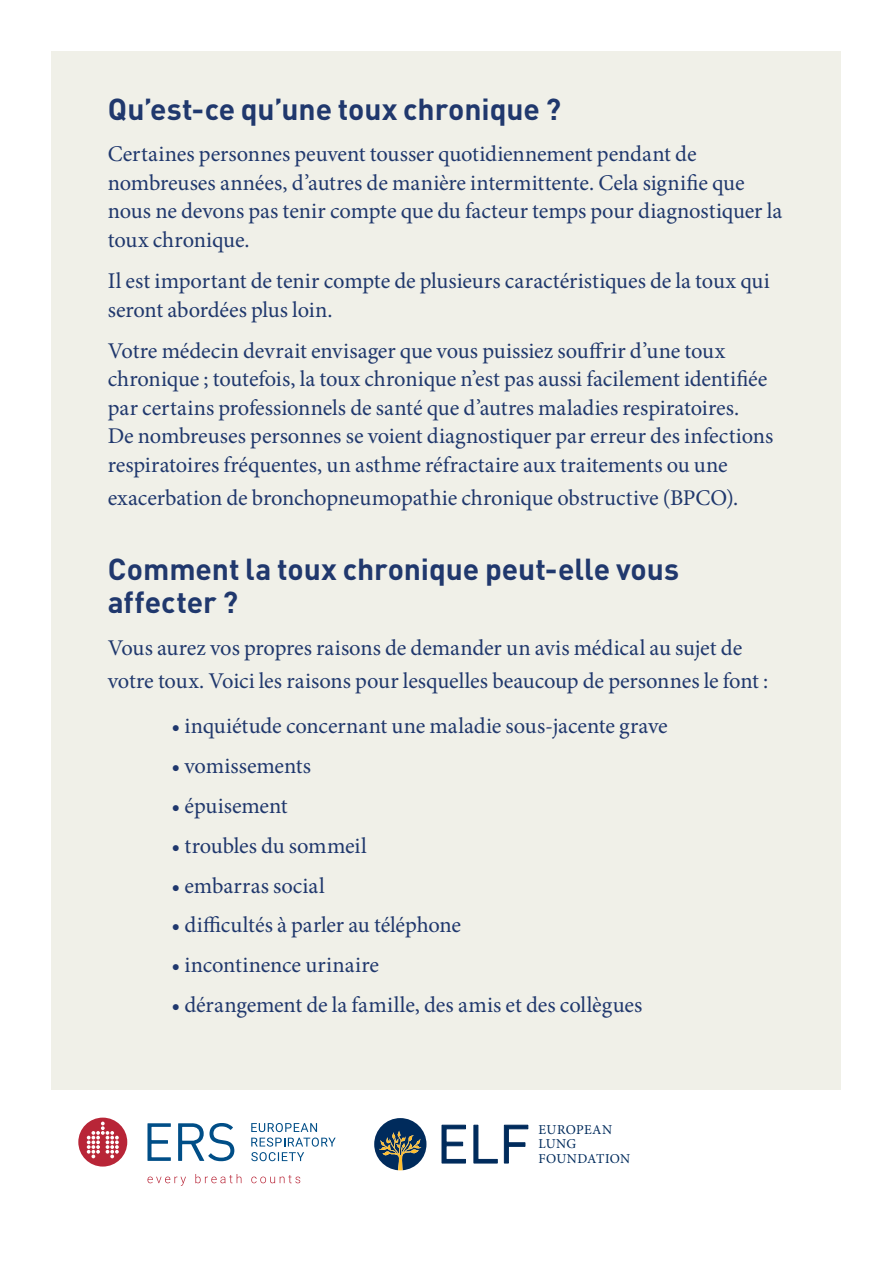
<style>
.page{position:relative;width:893px;height:1263px;background:#fff}
.page>*{position:absolute;margin:0;border:0;box-sizing:border-box;transform-origin:0 0}
.t1{font:700 30px/33px "DIN Pro";letter-spacing:-.005em;color:#20386d}
.t2{font:22.5px/28.5px "Minion Pro";letter-spacing:-.005em;color:#20386d}
.t3{font:13.5px/14.7px "Minion Pro";letter-spacing:.025em;color:#002b5c}
</style>
<div class="page">
<div style="left:52px;top:52px;width:789px;height:1038px;background:#f0f0e8"></div>
<div style="left:78px;top:1117px;width:49px;height:49px;background:#b82537;border-radius:24px"></div>
<svg style="left:87px;top:1121px;width:32px;height:37px"></svg>
<svg style="left:147px;top:1123px;width:24px;height:38px"></svg>
<svg style="left:178px;top:1123px;width:56px;height:38px"></svg>
<svg style="left:147px;top:1176px;width:39px;height:10px"></svg>
<svg style="left:195px;top:1174px;width:46px;height:9px"></svg>
<svg style="left:251px;top:1175px;width:49px;height:8px"></svg>
<svg style="left:251px;top:1123px;width:85px;height:39px"></svg>
<svg style="left:441px;top:1124px;width:25px;height:40px"></svg>
<svg style="left:473px;top:1124px;width:25px;height:40px"></svg>
<svg style="left:504px;top:1124px;width:24px;height:40px"></svg>
<svg style="left:374px;top:1118px;width:52px;height:52px"></svg>
<h1 class="t1" style="left:108px;top:89px;width:455px">Qu’est-ce qu’une toux chronique ?</h1>
<p class="t2" style="left:108px;top:140px;width:676px">Certaines personnes peuvent tousser quotidiennement pendant de nombreuses années, d’autres de manière intermittente. Cela signifie que nous ne devons pas tenir compte que du facteur temps pour diagnostiquer la toux chronique.</p>
<p class="t2" style="left:108px;top:267px;width:664px">Il est important de tenir compte de plusieurs caractéristiques de la toux qui seront abordées plus loin.</p>
<p class="t2" style="left:108px;top:337px;width:667px">Votre médecin devrait envisager que vous puissiez souffrir d’une toux chronique ; toutefois, la toux chronique n’est pas aussi facilement identifiée par certains professionnels de santé que d’autres maladies respiratoires.<br>De nombreuses personnes se voient diagnostiquer par erreur des infections respiratoires fréquentes, un asthme réfractaire aux traitements ou une</p>
<p class="t2" style="left:108px;top:484px;width:632px">exacerbation de bronchopneumopathie chronique obstructive (BPCO).</p>
<h1 class="t1" style="left:108px;top:549px;width:573px">Comment la toux chronique peut-elle vous affecter ?</h1>
<p class="t2" style="left:108px;top:631px;width:662px;line-height:33px">Vous aurez vos propres raisons de demander un avis médical au sujet de votre toux. Voici les raisons pour lesquelles beaucoup de personnes le font :</p>
<p class="t2" style="left:172px;top:712px;width:498px">• inquiétude concernant une maladie sous-jacente grave</p>
<p class="t2" style="left:172px;top:752px;width:141px">• vomissements</p>
<p class="t2" style="left:172px;top:792px;width:118px">• épuisement</p>
<p class="t2" style="left:172px;top:831px;width:197px">• troubles du sommeil</p>
<p class="t2" style="left:172px;top:871px;width:155px">• embarras social</p>
<p class="t2" style="left:172px;top:911px;width:291px">• difficultés à parler au téléphone</p>
<p class="t2" style="left:172px;top:951px;width:209px">• incontinence urinaire</p>
<p class="t2" style="left:172px;top:990px;width:472px">• dérangement de la famille, des amis et des collègues</p>
<p class="t3" style="left:538px;top:1122px;width:93px">EUROPEAN<br>LUNG<br>FOUNDATION</p>
</div>
